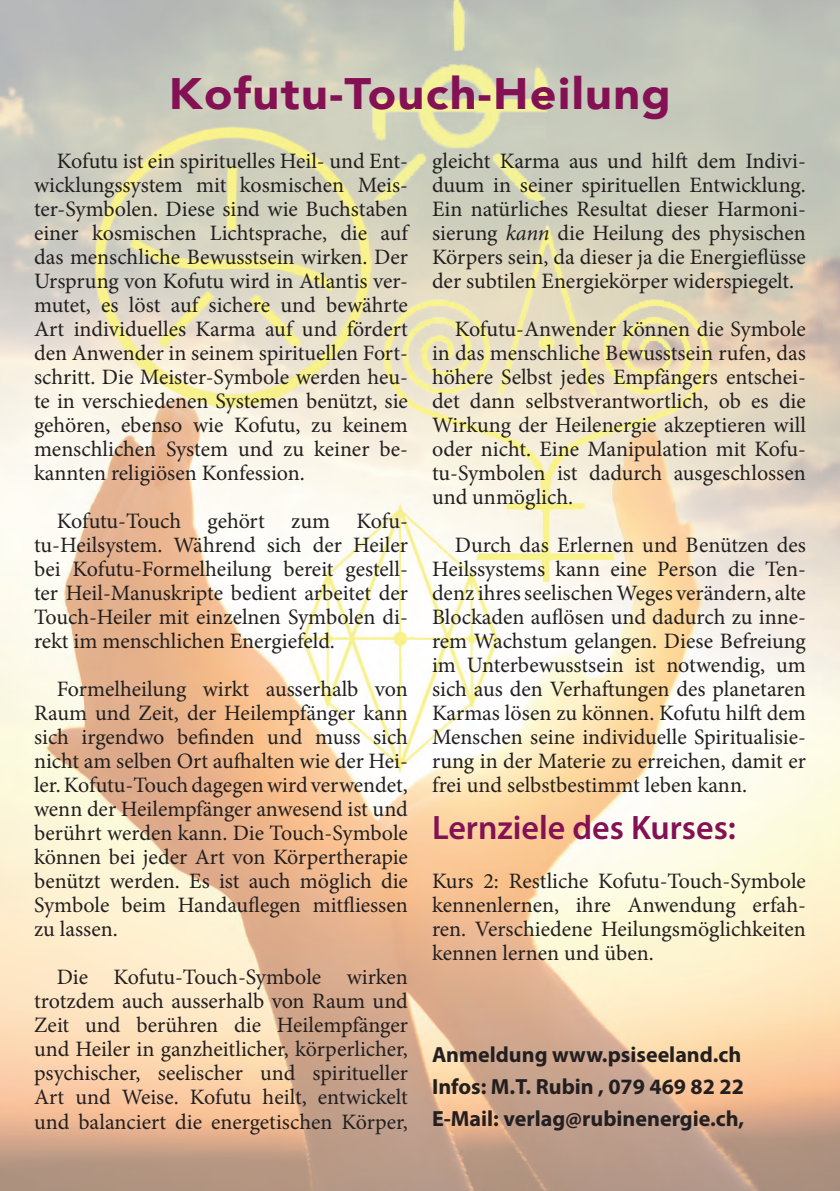
<style>
.page{position:relative;width:840px;height:1191px;background:#fff}
.page>*{position:absolute;margin:0;border:0;box-sizing:border-box;transform-origin:0 0}
.t1{font:900 44px "Avenir";letter-spacing:.03em;color:#841153;scale:1.06 1}
.t2{font:600 34px "Myriad Pro";color:#841153}
.t3{font:22px/24px "Minion Pro";color:#231f20;text-align:justify}
.t4{font:700 22px/32px "Myriad Pro";color:#231f20}
.s1{font-style:italic}
</style>
<div class="page">
<img style="left:0;top:0;width:839px;height:1191px">
<h1 class="t1" style="left:169px;top:56px;width:475px">Kofutu-Touch-Heilung</h1>
<p class="t3" style="left:34px;top:149px;width:375px;text-indent:23px">Kofutu ist ein spirituelles Heil- und Ent&shy;wicklungssystem mit kosmischen Meis&shy;ter-Symbolen. Diese sind wie Buchstaben einer kosmischen Lichtsprache, die auf das menschliche Bewusstsein wirken. Der Ursprung von Kofutu wird in Atlantis ver&shy;mutet, es löst auf sichere und bewährte Art individuelles Karma auf und fördert den Anwender in seinem spirituellen Fort&shy;schritt. Die Meister-Symbole werden heu&shy;te in verschiedenen Systemen benützt, sie gehören, ebenso wie Kofutu, zu keinem menschlichen System und zu keiner be&shy;kannten religiösen Konfession.</p>
<p class="t3" style="left:34px;top:509px;width:375px;text-indent:23px">Kofutu-Touch gehört zum Kofu&shy;tu-Heilsystem. Während sich der Heiler bei Kofutu-Formelheilung bereit gestell&shy;ter Heil-Manuskripte bedient arbeitet der Touch-Heiler mit einzelnen Symbolen di&shy;rekt im menschlichen Energiefeld.</p>
<p class="t3" style="left:34px;top:677px;width:375px;text-indent:23px">Formelheilung wirkt ausserhalb von Raum und Zeit, der Heilempfänger kann sich irgendwo befinden und muss sich nicht am selben Ort aufhalten wie der Hei&shy;ler. Kofutu-Touch dagegen wird verwendet, wenn der Heilempfänger anwesend ist und berührt werden kann. Die Touch-Symbole können bei jeder Art von Körpertherapie benützt werden. Es ist auch möglich die Symbole beim Handauflegen mitfliessen zu lassen.</p>
<p class="t3" style="left:34px;top:965px;width:375px;text-indent:23px">Die Kofutu-Touch-Symbole wirken trotzdem auch ausserhalb von Raum und Zeit und berühren die Heilempfänger und Heiler in ganzheitlicher, körperlicher, psychischer, seelischer und spiritueller Art und Weise. Kofutu heilt, entwickelt und balanciert die energetischen Körper,</p>
<p class="t3" style="left:432px;top:149px;width:375px">gleicht Karma aus und hilft dem Indivi&shy;duum in seiner spirituellen Entwicklung.<br>Ein natürliches Resultat dieser Harmoni&shy;sierung <span class="s1">kann</span> die Heilung des physischen Körpers sein, da dieser ja die Energieflüsse der subtilen Energiekörper widerspiegelt.</p>
<p class="t3" style="left:432px;top:317px;width:375px;text-indent:23px">Kofutu-Anwender können die Symbole in das menschliche Bewusstsein rufen, das höhere Selbst jedes Empfängers entschei&shy;det dann selbstverantwortlich, ob es die Wirkung der Heilenergie akzeptieren will oder nicht. Eine Manipulation mit Kofu&shy;tu-Symbolen ist dadurch ausgeschlossen und unmöglich.</p>
<p class="t3" style="left:432px;top:533px;width:375px;text-indent:23px">Durch das Erlernen und Benützen des Heilssystems kann eine Person die Ten&shy;denz ihres seelischen Weges verändern, alte Blockaden auflösen und dadurch zu inne&shy;rem Wachstum gelangen. Diese Befreiung im Unterbewusstsein ist notwendig, um sich aus den Verhaftungen des planetaren Karmas lösen zu können. Kofutu hilft dem Menschen seine individuelle Spiritualisie&shy;rung in der Materie zu erreichen, damit er frei und selbstbestimmt leben kann.</p>
<h2 class="t2" style="left:432px;top:805px;width:305px">Lernziele des Kurses:</h2>
<p class="t3" style="left:432px;top:869px;width:375px">Kurs 2: Restliche Kofutu-Touch-Symbole kennenlernen, ihre Anwendung erfah&shy;ren. Verschiedene Heilungsmöglichkeiten kennen lernen und üben.</p>
<p class="t4" style="left:432px;top:1038px;width:314px">Anmeldung www.psiseeland.ch<br>Infos: M.T. Rubin , 079 469 82 22<br>E-Mail: verlag@rubinenergie.ch,</p>
</div>
